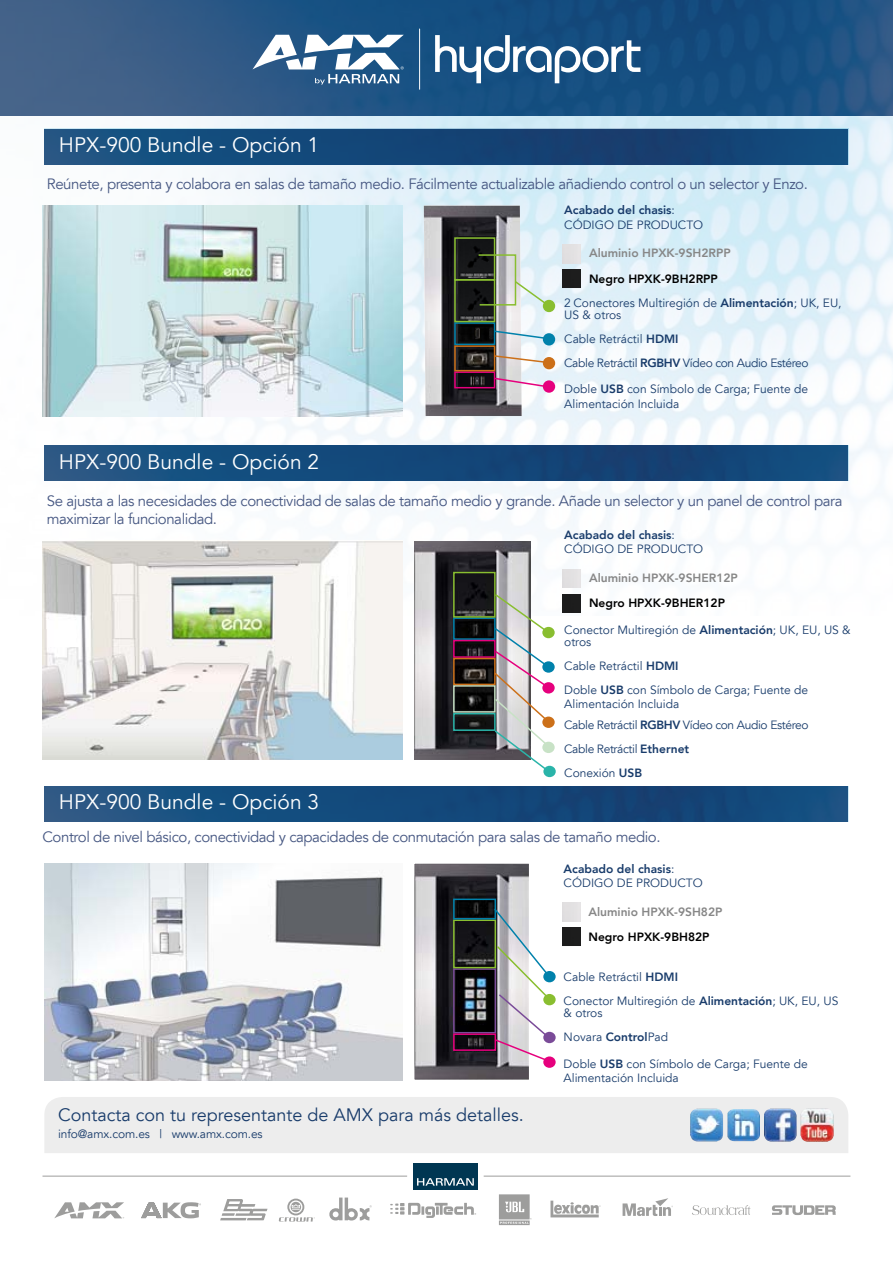
<style>
.page{position:relative;width:893px;height:1263px;background:#fff}
.page>*{position:absolute;margin:0;border:0;box-sizing:border-box;transform-origin:0 0}
.t1{font:21px "Avenir LT";color:#fff}
.t2{font:18px "Avenir LT";color:#193c6b}
.t3{font:15px/18px "Avenir LT";letter-spacing:-.03em;color:#465782}
.t4{font:12px/14.4px "Avenir LT";color:#193c6b}
.t5{font:12px/24px "Avenir LT";letter-spacing:-.03em;color:#193c6b}
.t6{font:800 12px "Avenir LT";color:#878787}
.t7{font:800 12px "Avenir LT";color:#000}
.t8{font:700 4.5px "Arial";color:#0c343d}
.s1{font-weight:800}
.s2{font-weight:800;color:#000}
</style>
<div class="page">
<img style="left:42px;top:116px;width:851px;height:500px">
<div style="left:44px;top:1097px;width:804px;height:56px;background:#ededed"></div>
<div style="left:413px;top:1163px;width:65px;height:26px;background:#003652"></div>
<svg style="left:417px;top:1178px;width:57px;height:7px"></svg>
<hr style="left:43px;top:1176px;width:364px;height:1px;background:#9d9d9c">
<hr style="left:484px;top:1176px;width:366px;height:1px;background:#9d9d9c">
<svg style="left:141px;top:1202px;width:60px;height:16px"></svg>
<svg style="left:54px;top:1202px;width:70px;height:16px"></svg>
<svg style="left:220px;top:1199px;width:48px;height:21px"></svg>
<svg style="left:329px;top:1197px;width:43px;height:24px"></svg>
<svg style="left:692px;top:1205px;width:58px;height:10px"></svg>
<svg style="left:772px;top:1205px;width:64px;height:10px"></svg>
<svg style="left:279px;top:1198px;width:36px;height:23px"></svg>
<svg style="left:390px;top:1203px;width:86px;height:15px"></svg>
<svg style="left:499px;top:1194px;width:33px;height:31px"></svg>
<svg style="left:550px;top:1200px;width:51px;height:17px"></svg>
<svg style="left:623px;top:1198px;width:50px;height:18px"></svg>
<img style="left:727px;top:1109px;width:33px;height:32px">
<img style="left:801px;top:1108px;width:33px;height:33px">
<img style="left:764px;top:1109px;width:32px;height:32px">
<img style="left:690px;top:1109px;width:33px;height:32px">
<img style="left:44px;top:786px;width:804px;height:35px">
<img style="left:43px;top:205px;width:360px;height:211px">
<img style="left:43px;top:541px;width:360px;height:219px">
<img style="left:414px;top:542px;width:116px;height:218px">
<div style="left:453px;top:617px;width:43px;height:23px;border:2px solid #0081ab"></div>
<div style="left:453px;top:572px;width:43px;height:46px;border:2px solid #89be30"></div>
<svg style="left:542px;top:627px;width:13px;height:11px"></svg>
<svg style="left:542px;top:661px;width:13px;height:12px"></svg>
<svg style="left:542px;top:716px;width:13px;height:12px"></svg>
<svg style="left:542px;top:682px;width:13px;height:11px"></svg>
<div style="left:453px;top:685px;width:43px;height:28px;border:2px solid #c8e2c6"></div>
<div style="left:453px;top:713px;width:43px;height:18px;border:2px solid #2ab4a9"></div>
<div style="left:453px;top:640px;width:43px;height:18px;border:2px solid #e6007d"></div>
<div style="left:453px;top:658px;width:43px;height:27px;border:2px solid #cc7019"></div>
<div style="left:543px;top:766px;width:13px;height:11px;background:#2ab4a9;border-radius:50%"></div>
<img style="left:44px;top:445px;width:804px;height:36px">
<div style="left:542px;top:742px;width:13px;height:11px;background:#c8e2c6;border-radius:50%"></div>
<svg style="left:493px;top:593px;width:58px;height:180px"></svg>
<img style="left:44px;top:129px;width:804px;height:35px">
<img style="left:0;top:0;width:893px;height:116px">
<svg style="left:252px;top:35px;width:152px;height:50px"></svg>
<hr style="left:419px;top:29px;width:1px;height:60px;background:#fff">
<svg style="left:435px;top:35px;width:205px;height:48px"></svg>
<img style="left:562px;top:569px;width:18px;height:18px">
<img style="left:562px;top:594px;width:18px;height:18px">
<svg style="left:543px;top:994px;width:13px;height:11px"></svg>
<svg style="left:543px;top:1032px;width:13px;height:11px"></svg>
<div style="left:543px;top:1056px;width:13px;height:12px;background:#e6007d;border-radius:50%"></div>
<svg style="left:543px;top:971px;width:13px;height:11px"></svg>
<img style="left:45px;top:863px;width:358px;height:218px">
<img style="left:415px;top:864px;width:113px;height:215px">
<div style="left:413px;top:862px;width:117px;height:219px;border:1px solid #fff"></div>
<div style="left:453px;top:968px;width:43px;height:65px;border:2px solid #7a4b98"></div>
<div style="left:453px;top:919px;width:43px;height:49px;border:2px solid #89be30"></div>
<div style="left:453px;top:1033px;width:43px;height:18px;border:2px solid #e6007d"></div>
<div style="left:453px;top:898px;width:43px;height:21px;border:2px solid #0081ab"></div>
<img style="left:562px;top:928px;width:18px;height:18px">
<svg style="left:493px;top:907px;width:59px;height:155px"></svg>
<div style="left:543px;top:300px;width:12px;height:12px;background:#89be30;border-radius:50%"></div>
<div style="left:543px;top:333px;width:12px;height:12px;background:#0081ab;border-radius:50%"></div>
<div style="left:543px;top:357px;width:12px;height:12px;background:#cc7019;border-radius:50%"></div>
<div style="left:543px;top:380px;width:12px;height:13px;background:#e6007d;border-radius:50%"></div>
<img style="left:562px;top:245px;width:18px;height:18px">
<img style="left:562px;top:270px;width:18px;height:18px">
<svg style="left:424px;top:206px;width:127px;height:210px;background:#898a8a"></svg>
<h1 class="t1" style="left:59px;top:133px;width:262px">HPX-900 Bundle - Opción 1</h1>
<p class="t3" style="left:47px;top:175px;width:763px">Reúnete, presenta y colabora en salas de tamaño medio. Fácilmente actualizable añadiendo control o un selector y Enzo.</p>
<p class="t8" style="left:363px;top:177px;width:38px">Project Location:</p>
<p class="t8" style="left:476px;top:177px;width:32px">Contact Email:</p>
<h1 class="t1" style="left:59px;top:449px;width:262px">HPX-900 Bundle - Opción 2</h1>
<p class="t4" style="left:564px;top:203px;width:141px"><span class="s1">Acabado del chasis</span>:<br>CÓDIGO DE PRODUCTO</p>
<p class="t6" style="left:589px;top:246px;width:143px">Aluminio HPXK-9SH2RPP</p>
<p class="t4" style="left:564px;top:267px;width:279px;line-height:24px;text-indent:25px"><span class="s2">Negro HPXK-9BH2RPP<br></span>2 Conectores Multiregión de <span class="s1">Alimentación</span>; UK, EU,</p>
<p class="t5" style="left:564px;top:303px;width:246px">US &amp; otros<br>Cable Retráctil <span class="s1">HDMI<br></span>Cable Retráctil <span class="s1">RGBHV</span> Vídeo con Audio Estéreo</p>
<p class="t4" style="left:564px;top:382px;width:246px">Doble <span class="s1">USB</span> con Símbolo de Carga; Fuente de<br>Alimentación Incluida</p>
<p class="t3" style="left:47px;top:493px;width:797px">Se ajusta a las necesidades de conectividad de salas de tamaño medio y grande. Añade un selector y un panel de control para maximizar la funcionalidad.</p>
<p class="t4" style="left:564px;top:528px;width:141px"><span class="s1">Acabado del chasis</span>:<br>CÓDIGO DE PRODUCTO</p>
<p class="t6" style="left:589px;top:571px;width:150px">Aluminio HPXK-9SHER12P</p>
<p class="t7" style="left:589px;top:596px;width:137px">Negro HPXK-9BHER12P</p>
<p class="t4" style="left:564px;top:625px;width:288px;line-height:12px">Conector Multiregión de <span class="s1">Alimentación</span>; UK, EU, US &amp; otros</p>
<p class="t4" style="left:564px;top:655px;width:246px;line-height:23.4px">Cable Retráctil <span class="s1">HDMI<br></span>Doble <span class="s1">USB</span> con Símbolo de Carga; Fuente de</p>
<p class="t5" style="left:564px;top:694px;width:246px;line-height:21px">Alimentación Incluida<br>Cable Retráctil <span class="s1">RGBHV</span> Vídeo con Audio Estéreo</p>
<p class="t5" style="left:564px;top:737px;width:127px">Cable Retráctil <span class="s1">Ethernet<br></span>Conexión <span class="s1">USB</span></p>
<h1 class="t1" style="left:59px;top:790px;width:262px">HPX-900 Bundle - Opción 3</h1>
<p class="t3" style="left:43px;top:828px;width:620px">Control de nivel básico, conectividad y capacidades de conmutación para salas de tamaño medio.</p>
<h2 class="t2" style="left:58px;top:1104px;width:467px">Contacta con tu representante de AMX para más detalles.</h2>
<p class="t4" style="left:58px;top:1127px;width:206px">info@amx.com.es | www.amx.com.es</p>
<p class="t4" style="left:564px;top:861px;width:141px"><span class="s1">Acabado del chasis</span>:<br>CÓDIGO DE PRODUCTO</p>
<p class="t6" style="left:588px;top:904px;width:135px">Aluminio HPXK-9SH82P</p>
<p class="t7" style="left:588px;top:930px;width:123px">Negro HPXK-9BH82P</p>
<p class="t4" style="left:564px;top:965px;width:276px;line-height:24px">Cable Retráctil <span class="s1">HDMI<br></span>Conector Multiregión de <span class="s1">Alimentación</span>; UK, EU, US</p>
<p class="t4" style="left:564px;top:1001px;width:106px;line-height:24px">&amp; otros<br>Novara <span class="s1">Control</span>Pad</p>
<p class="t4" style="left:564px;top:1056px;width:246px">Doble <span class="s1">USB</span> con Símbolo de Carga; Fuente de<br>Alimentación Incluida</p>
</div>
